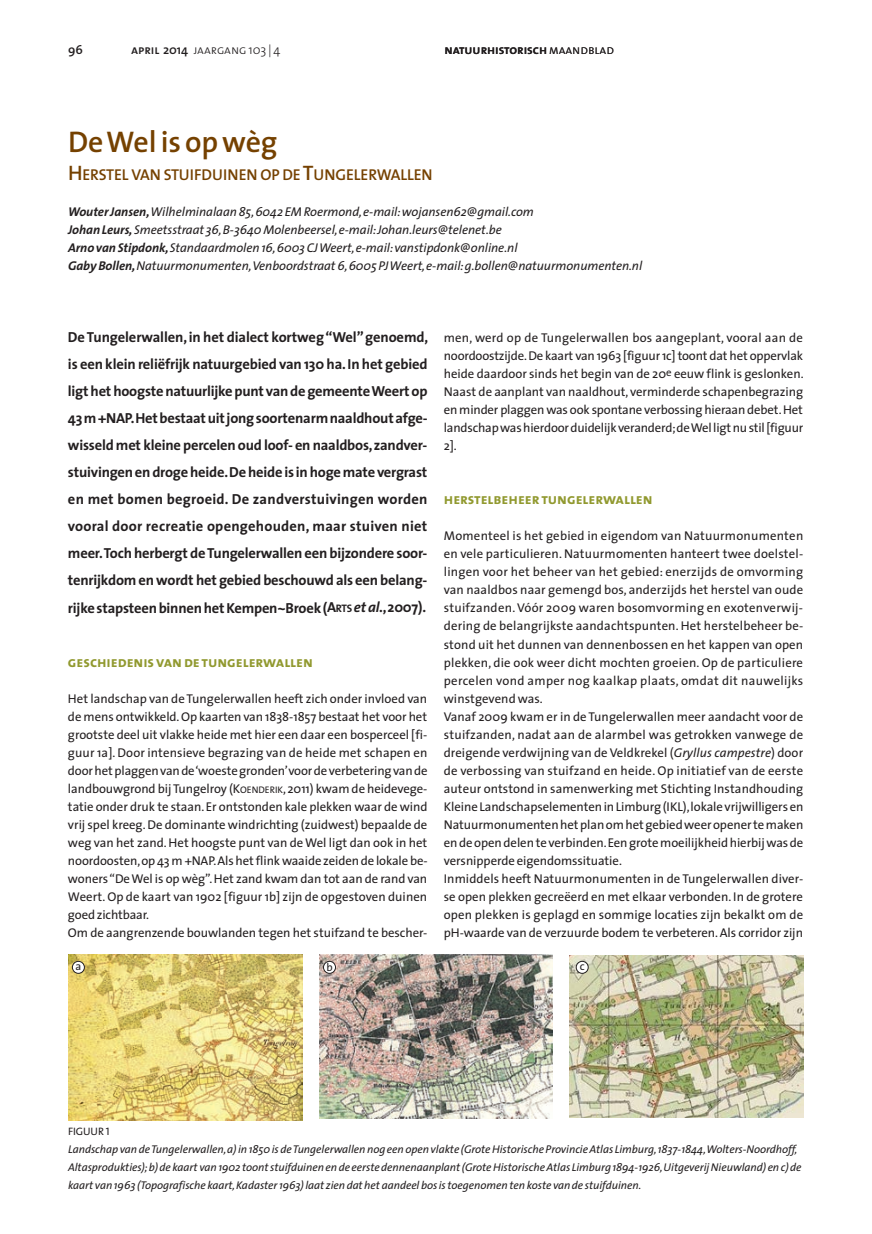
<style>
.page{position:relative;width:872px;height:1234px;background:#fff}
.page>*{position:absolute;margin:0;border:0;box-sizing:border-box;transform-origin:0 0}
.t1{font:600 30px "The Sans";letter-spacing:-.005em;color:#754100}
.t2{font:15.75px "The Sans Semi Bold Caps";letter-spacing:-.005em;color:#754100}
.t3{font:15px "The Sans Bold Caps";letter-spacing:-.005em;color:#91992f}
.t4{font:700 14.55px/27px "The Sans";letter-spacing:-.015em;color:#231f20;text-align:justify}
.t5{font:12.75px/18px "The Sans";color:#231f20}
.t6{font:italic 12.75px/18px "The Sans";letter-spacing:-.005em;color:#231f20}
.t7{font:12.75px "The Sans Semi Bold Caps";letter-spacing:-.005em;color:#231f20}
.t8{font:12.75px "The Sans Light Caps";letter-spacing:-.005em;color:#231f20}
.t9{font:600 12.75px "The Sans";color:#231f20}
.t10{font:italic 11.25px/18px "The Sans";letter-spacing:-.005em;color:#231f20}
.t11{font:11.25px "The Sans";color:#231f20}
.t12{font:10.8px "The Sans Caps";letter-spacing:-.005em;color:#231f20}
.s1{font-family:"The Sans Semi Bold Caps"}
.s2{font-family:"The Sans";font-weight:600}
.s3{font-family:"The Sans";font-weight:300}
.s4{font-family:"The Sans Light Caps"}
.s5{font-size:21px}
.s6{font-weight:700}
.s7{font-style:inherit}
.s8{font-size:10.95px}
.s9{font-style:italic}
.s10{font-size:9.6px}
</style>
<div class="page">
<img style="left:68px;top:954px;width:234px;height:166px">
<img style="left:319px;top:954px;width:234px;height:164px">
<img style="left:570px;top:955px;width:233px;height:162px">
<div style="left:72px;top:961px;width:12px;height:12px;background:#fff;border-radius:50%"></div>
<div style="left:72px;top:960px;width:13px;height:13px;border:1px solid #231f20;border-radius:50%"></div>
<div style="left:576px;top:961px;width:12px;height:12px;background:#fff;border-radius:50%"></div>
<div style="left:576px;top:960px;width:12px;height:13px;border:1px solid #231f20;border-radius:50%"></div>
<div style="left:323px;top:961px;width:12px;height:12px;background:#fff;border-radius:50%"></div>
<div style="left:323px;top:960px;width:13px;height:13px;border:1px solid #231f20;border-radius:50%"></div>
<p class="t9" style="left:68px;top:39px;width:16px">96</p>
<p class="t8" style="left:131px;top:39px;width:151px"><span class="s1">april</span> <span class="s2">2014</span> jaargang <span class="s3">103 | 4</span></p>
<p class="t7" style="left:444px;top:39px;width:171px">natuurhistorisch<span class="s4">maandblad</span></p>
<h1 class="t1" style="left:68px;top:117px;width:211px">De Wel is op wèg</h1>
<p class="t2" style="left:68px;top:162px;width:366px"><span class="s5">H</span> ERSTEL VAN STUIFDUINEN OP DE<span class="s5">T</span>UNGELERWALLEN</p>
<p class="t6" style="left:68px;top:202px;width:576px"><span class="s6">Wouter Jansen,</span> Wilhelminalaan 85, 6042 EM Roermond, e-mail: wojansen62@gmail.com<br><span class="s6">Johan Leurs,</span> Smeetsstraat 36, B-3640 Molenbeersel, e-mail: Johan.leurs@telenet.be<br><span class="s6">Arno van Stipdonk,</span> Standaardmolen 16, 6003 CJ Weert, e-mail: vanstipdonk@online.nl<br><span class="s6">Gaby Bollen,</span> Natuurmonumenten, Venboordstraat 6, 6005 PJ Weert, e-mail: g.bollen@natuurmonumenten.nl</p>
<p class="t4" style="left:68px;top:323px;width:362px">De Tungelerwallen, in het dialect kortweg “Wel” genoemd, is een klein reliëfrijk natuurgebied van 130 ha. In het gebied ligt het hoogste natuurlijke punt van de gemeente Weert op 43 m +NAP. Het bestaat uit jong soortenarm naaldhout afge&shy;wisseld met kleine percelen oud loof- en naaldbos, zandver&shy;stuivingen en droge heide. De heide is in hoge mate vergrast en met bomen begroeid. De zandverstuivingen worden vooral door recreatie opengehouden, maar stuiven niet meer. Toch herbergt de Tungelerwallen een bijzondere soor&shy;tenrijkdom en wordt het gebied beschouwd als een belang&shy;rijke stapsteen binnen het Kempen~Broek (<span class="s7">A</span><span class="s8">rts</span> <span class="s9">et al</span><span class="s7">.,2007</span>).</p>
<p class="t3" style="left:68px;top:648px;width:246px">geschiedenis van de tungelerwallen</p>
<p class="t5" style="left:68px;top:688px;width:361px">Het landschap van de Tungelerwallen heeft zich onder invloed van de mens ontwikkeld. Op kaarten van 1838-1857 bestaat het voor het grootste deel uit vlakke heide met hier een daar een bosperceel [fi&shy;guur 1a]. Door intensieve begrazing van de heide met schapen en door het plaggen van de ‘woeste gronden’ voor de verbetering van de landbouwgrond bij Tungelroy (<span class="s7">K</span><span class="s10">OENDERIK</span><span class="s7">, 2011</span>) kwam de heidevege&shy;tatie onder druk te staan. Er ontstonden kale plekken waar de wind vrij spel kreeg. De dominante windrichting (zuidwest) bepaalde de weg van het zand. Het hoogste punt van de Wel ligt dan ook in het noordoosten, op 43 m +NAP. Als het flink waaide zeiden de lokale be&shy;woners “De Wel is op wèg”. Het zand kwam dan tot aan de rand van Weert. Op de kaart van 1902 [figuur 1b] zijn de opgestoven duinen goed zichtbaar.<br>Om de aangrenzende bouwlanden tegen het stuifzand te bescher-</p>
<p class="t5" style="left:444px;top:328px;width:361px;text-align:justify">men, werd op de Tungelerwallen bos aangeplant, vooral aan de noordoostzijde. De kaart van 1963 [figuur 1c] toont dat het oppervlak heide daardoor sinds het begin van de 20<sup>e</sup> eeuw flink is geslonken.<br>Naast de aanplant van naaldhout, verminderde schapenbegrazing en minder plaggen was ook spontane verbossing hieraan debet. Het landschap was hierdoor duidelijk veranderd; de Wel ligt nu stil [figuur 2].</p>
<p class="t3" style="left:444px;top:486px;width:210px">herstelbeheer tungelerwallen</p>
<p class="t5" style="left:444px;top:526px;width:361px">Momenteel is het gebied in eigendom van Natuurmonumenten en vele particulieren. Natuurmomenten hanteert twee doelstel&shy;lingen voor het beheer van het gebied: enerzijds de omvorming van naaldbos naar gemengd bos, anderzijds het herstel van oude stuifzanden. Vóór 2009 waren bosomvorming en exotenverwij&shy;dering de belangrijkste aandachtspunten. Het herstelbeheer be&shy;stond uit het dunnen van dennenbossen en het kappen van open plekken, die ook weer dicht mochten groeien. Op de particuliere percelen vond amper nog kaalkap plaats, omdat dit nauwelijks winstgevend was.<br>Vanaf 2009 kwam er in de Tungelerwallen meer aandacht voor de stuifzanden, nadat aan de alarmbel was getrokken vanwege de dreigende verdwijning van de Veldkrekel (<span class="s9">Gryllus campestre</span>) door de verbossing van stuifzand en heide. Op initiatief van de eerste auteur ontstond in samenwerking met Stichting Instandhouding Kleine Landschapselementen in Limburg (IKL), lokale vrijwilligers en Natuurmonumenten het plan om het gebied weer opener te maken en de open delen te verbinden. Een grote moeilijkheid hierbij was de versnipperde eigendomssituatie.<br>Inmiddels heeft Natuurmonumenten in de Tungelerwallen diver&shy;se open plekken gecreëerd en met elkaar verbonden. In de grotere open plekken is geplagd en sommige locaties zijn bekalkt om de pH-waarde van de verzuurde bodem te verbeteren. Als corridor zijn</p>
<p class="t11" style="left:75px;top:956px;width:7px">a</p>
<p class="t11" style="left:326px;top:957px;width:8px">b</p>
<p class="t11" style="left:580px;top:956px;width:6px">c</p>
<p class="t12" style="left:68px;top:1121px;width:43px">FIGUUR 1</p>
<p class="t10" style="left:68px;top:1139px;width:735px">Landschap van de Tungelerwallen, a) in 1850 is de Tungelerwallen nog een open vlakte (Grote Historische Provincie Atlas Limburg, 1837-1844, Wolters-Noordhoff,<br>Altasprodukties); b) de kaart van 1902 toont stuifduinen en de eerste dennenaanplant (Grote Historische Atlas Limburg 1894-1926, Uitgeverij Nieuwland) en c) de kaart van 1963 (Topografische kaart, Kadaster 1963) laat zien dat het aandeel bos is toegenomen ten koste van de stuifduinen.</p>
</div>
